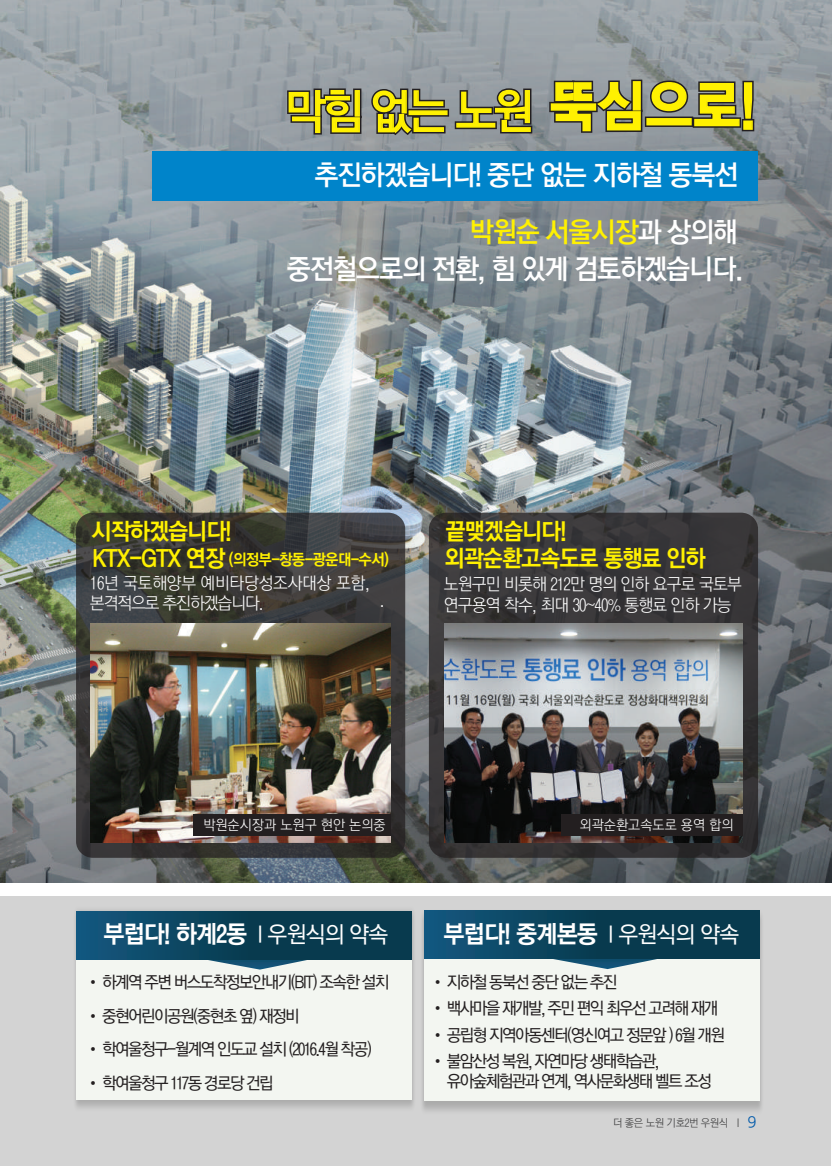
<style>
.page{position:relative;width:834px;height:1174px;background:#fff}
.page>*{position:absolute;margin:0;border:0;box-sizing:border-box;transform-origin:0 0}
.t1{font:46.35px "YGO530";color:#fff101}
.t2{font:27.75px/37px "YGO540";letter-spacing:-.05em;color:#fff;text-align:right}
.t3{font:24.3px "YGO550";letter-spacing:-.04em;color:#fff}
.t4{font:23.1px "YGO550";letter-spacing:-.05em;color:#fff101}
.t5{font:20.1px/22.4px "YGO520";color:#fff;text-align:justify}
.t6{font:16.95px/20.4px "YGO520";letter-spacing:-.05em;color:#fff}
.t7{font:16.95px/20.4px "YGO520";letter-spacing:-.02em;color:#fff}
.t8{font:16.65px/20.1px "YGO530";letter-spacing:-.1em;color:#231f20}
.t9{font:15.45px "YGO550";letter-spacing:-.05em;color:#fff101}
.t10{font:13.95px "YGO520";color:#fff}
.t11{font:10.8px "YGO520";letter-spacing:-.04em;color:#3e3e3f}
.s1{font-family:"YGO550";font-size:54px}
.s2{color:#fff101}
.s3{font-size:23.1px}
.s4{font-family:"YGO530";font-size:22.8px}
.s5{font-family:"Nanum Gothic";font-size:15.45px;color:#015aaa}
</style>
<div class="page">
<img style="left:1px;top:0;width:830px;height:883px">
<div style="left:1px;top:896px;width:829px;height:269px;background:#d3d3d3"></div>
<svg style="left:76px;top:512px;width:329px;height:345px;background:#3b3a38"></svg>
<div style="left:153px;top:152px;width:605px;height:49px;background:#0084ca"></div>
<svg style="left:429px;top:512px;width:329px;height:345px;background:#383638"></svg>
<img style="left:91px;top:623px;width:299px;height:219px">
<img style="left:444px;top:623px;width:298px;height:219px">
<img style="left:75px;top:910px;width:339px;height:198px">
<div style="left:76px;top:911px;width:335px;height:189px;background:#f3f6f1"></div>
<svg style="left:166px;top:959px;width:179px;height:10px"></svg>
<div style="left:76px;top:911px;width:335px;height:48px;background:linear-gradient(to right,#115275,#053241)"></div>
<img style="left:422px;top:910px;width:340px;height:201px">
<div style="left:424px;top:911px;width:335px;height:190px;background:#f3f6f1"></div>
<svg style="left:553px;top:959px;width:104px;height:10px"></svg>
<div style="left:424px;top:910px;width:335px;height:49px;background:linear-gradient(to right,#115175,#053241)"></div>
<div style="left:193px;top:814px;width:197px;height:22px;background:#231f20"></div>
<div style="left:561px;top:814px;width:182px;height:22px;background:#231f20"></div>
<svg style="left:285px;top:86px;width:249px;height:52px;background:#868556"></svg>
<svg style="left:547px;top:77px;width:209px;height:58px;background:#7f7f58"></svg>
<h1 class="t1" style="left:285px;top:88px;width:471px">막힘 없는 노원 <span class="s1">뚝심으로!</span></h1>
<h2 class="t2" style="left:314px;top:158px;width:425px">추진하겠습니다! 중단 없는 지하철 동북선</h2>
<p class="t5" style="left:97px;top:355px;width:7px">. . .</p>
<h2 class="t2" style="left:287px;top:215px;width:458px"><span class="s2">박원순 서울시장</span>과 상의해<br>중전철으로의 전환, 힘 있게 검토하겠습니다.</h2>
<h3 class="t4" style="left:92px;top:520px;width:141px">시작하겠습니다!</h3>
<p class="t7" style="left:90px;top:573px;width:281px">16년 국토해양부 예비타당성조사대상 포함, 본격적으로 추진하겠습니다.</p>
<p class="t9" style="left:92px;top:551px;width:298px"><span class="s3">KTX-GTX 연장</span> (의정부-창동-광운대-수서)</p>
<p class="t6" style="left:380px;top:591px;width:6px">.</p>
<h3 class="t4" style="left:445px;top:519px;width:122px">끝맺겠습니다!</h3>
<p class="t6" style="left:444px;top:575px;width:299px">노원구민 비롯해 212만 명의 인하 요구로 국토부 연구용역 착수, 최대 30~40% 통행료 인하 가능</p>
<h3 class="t4" style="left:444px;top:546px;width:263px">외곽순환고속도로 통행료 인하</h3>
<p class="t10" style="left:203px;top:818px;width:184px">박원순시장과 노원구 현안 논의중</p>
<p class="t10" style="left:579px;top:818px;width:155px">외곽순환고속도로 용역 합의</p>
<h3 class="t3" style="left:103px;top:921px;width:286px">부럽다! 하계2동 <span class="s4">l 우원식의 약속</span></h3>
<h3 class="t3" style="left:443px;top:921px;width:297px">부럽다! 중계본동 <span class="s4">l 우원식의 약속</span></h3>
<p class="t8" style="left:86px;top:973px;width:305px">• 하계역 주변 버스도착정보안내기(BIT) 조속한 설치</p>
<p class="t8" style="left:86px;top:1006px;width:215px">• 중현어린이공원(중현초 옆) 재정비</p>
<p class="t8" style="left:86px;top:1040px;width:287px">• 학여울청구-월계역 인도교 설치 (2016.4월 착공)</p>
<p class="t8" style="left:86px;top:1073px;width:189px">• 학여울청구 117동 경로당 건립</p>
<p class="t8" style="left:430px;top:973px;width:188px">• 지하철 동북선 중단 없는 추진</p>
<p class="t8" style="left:430px;top:998px;width:289px">• 백사마을 재개발, 주민 편익 최우선 고려해 재개</p>
<p class="t8" style="left:430px;top:1025px;width:296px">• 공립형 지역아동센터(영신여고 정문앞 ) 6월 개원</p>
<p class="t8" style="left:446px;top:1051px;width:266px;text-indent:-16px">• 불암산성 복원, 자연마당 생태학습관, 유아숲체험관과 연계, 역사문화생태 벨트 조성</p>
<p class="t11" style="left:613px;top:1117px;width:145px">더 좋은 노원 기호2번 우원식 ㅣ <span class="s5">9</span></p>
</div>
